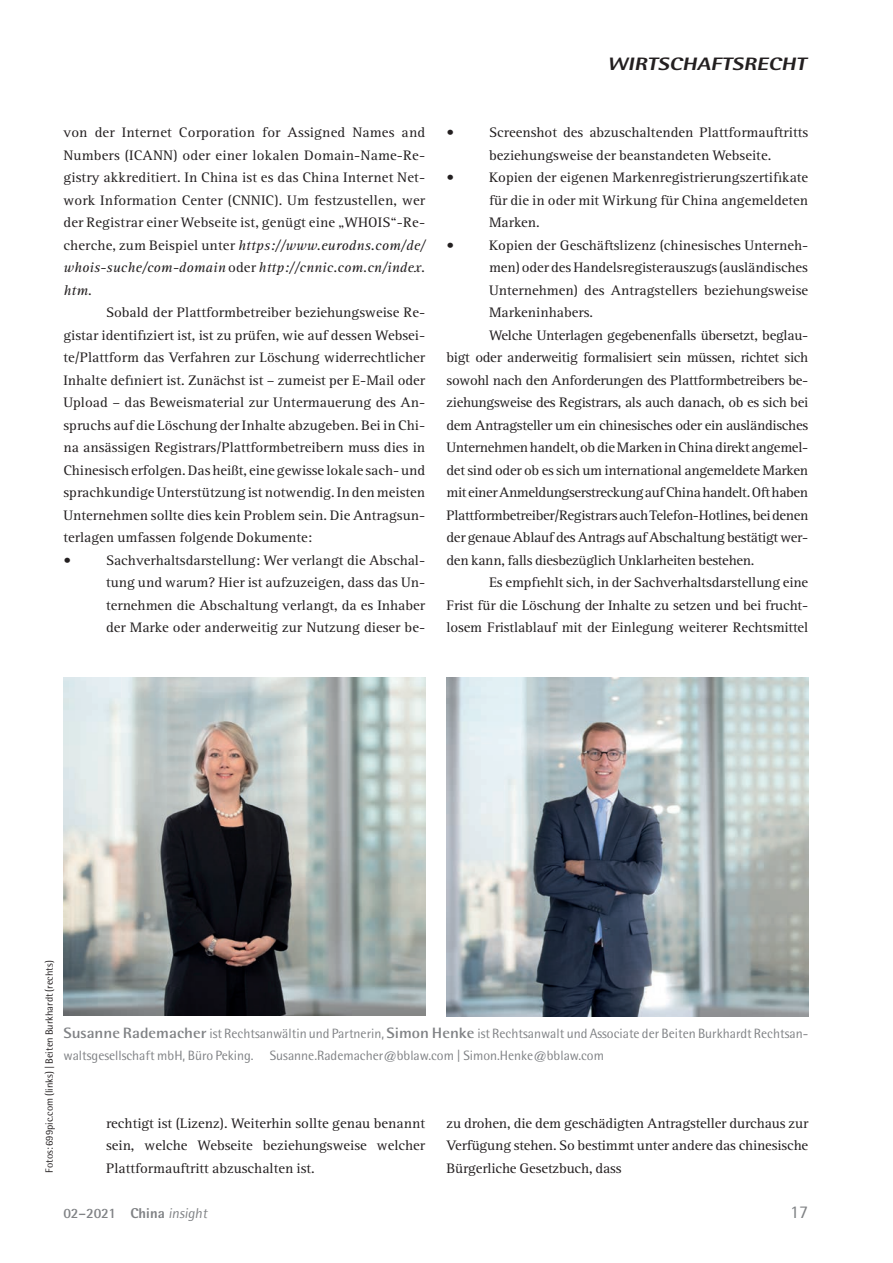
<style>
.page{position:relative;width:893px;height:1263px;background:#fff}
.page>*{position:absolute;margin:0;border:0;box-sizing:border-box;transform-origin:0 0}
.t1{font:italic 800 18px "Rotis Semi Sans";color:#231f20;scale:1.25 1}
.t2{font:18px "Rotis Semi Sans";color:#808285}
.t3{font:14.25px/22.5px "Rotis Serif";letter-spacing:-.005em;color:#231f20;text-align:justify;scale:1.05 1}
.t4{font:14.25px "Rotis Serif";letter-spacing:-.025em;color:#231f20;scale:1.05 1}
.t5{font:700 14.25px "Rotis Semi Sans";letter-spacing:-.02em;color:#808285}
.t6{font:13.5px/22.5px "Rotis Semi Sans";color:#808285}
.t7{font:10.5px "Rotis Semi Sans";color:#231f20}
.s1{font-style:italic}
.s2{font-weight:700;font-size:15px}
.s3{font-weight:800}
.s4{font-weight:400}
</style>
<div class="page">
<img style="left:446px;top:677px;width:362px;height:338px">
<img style="left:63px;top:677px;width:362px;height:337px">
<p class="t1" style="left:607px;top:53px;width:163px">WIRTSCHAFTSRECHT</p>
<p class="t3" style="left:63px;top:121px;width:346px">von der Internet Corporation for Assigned Names and Numbers (ICANN) oder einer lokalen Domain-Name-Re&shy;gistry akkreditiert. In China ist es das China Internet Net&shy;work Information Center (CNNIC). Um festzustellen, wer der Registrar einer Webseite ist, genügt eine „WHOIS“-Re&shy;cherche, zum Beispiel unter <span class="s1">https://www.eurodns.com/de/ whois-suche/com-domain</span> oder <span class="s1">http://cnnic.com.cn/index. htm</span>.</p>
<p class="t3" style="left:63px;top:301px;width:346px;text-align:left;text-indent:43px">Sobald der Plattformbetreiber beziehungsweise Re&shy;gistar identifiziert ist, ist zu prüfen, wie auf dessen Websei&shy;te/Plattform das Verfahren zur Löschung widerrechtlicher Inhalte definiert ist. Zunächst ist – zumeist per E-Mail oder Upload – das Beweismaterial zur Untermauerung des An&shy;spruchs auf die Löschung der Inhalte abzugeben. Bei in Chi&shy;na ansässigen Registrars/Plattformbetreibern muss dies in Chinesisch erfolgen. Das heißt, eine gewisse lokale sach- und sprachkundige Unterstützung ist notwendig. In den meisten Unternehmen sollte dies kein Problem sein. Die Antragsun&shy;terlagen umfassen folgende Dokumente:<br>•</p>
<p class="t3" style="left:106px;top:549px;width:305px">Sachverhaltsdarstellung: Wer verlangt die Abschal&shy;tung und warum? Hier ist aufzuzeigen, dass das Un&shy;ternehmen die Abschaltung verlangt, da es Inhaber der Marke oder anderweitig zur Nutzung dieser be-</p>
<p class="t3" style="left:446px;top:121px;width:9px">•</p>
<p class="t3" style="left:489px;top:121px;width:305px">Screenshot des abzuschaltenden Plattformauftritts beziehungsweise der beanstandeten Webseite.</p>
<p class="t3" style="left:446px;top:166px;width:9px">•</p>
<p class="t3" style="left:489px;top:166px;width:305px">Kopien der eigenen Markenregistrierungszertifikate für die in oder mit Wirkung für China angemeldeten Marken.</p>
<p class="t3" style="left:446px;top:234px;width:9px">•</p>
<p class="t3" style="left:489px;top:234px;width:305px">Kopien der Geschäftslizenz (chinesisches Unterneh-</p>
<p class="t3" style="left:489px;top:256px;width:305px">men) oder des Handelsregisterauszugs (ausländisches</p>
<p class="t3" style="left:489px;top:279px;width:305px">Unternehmen) des Antragstellers beziehungsweise</p>
<p class="t3" style="left:489px;top:301px;width:101px">Markeninhabers.</p>
<p class="t3" style="left:489px;top:324px;width:305px">Welche Unterlagen gegebenenfalls übersetzt, beglau-</p>
<p class="t3" style="left:446px;top:346px;width:346px">bigt oder anderweitig formalisiert sein müssen, richtet sich</p>
<p class="t3" style="left:446px;top:369px;width:346px">sowohl nach den Anforderungen des Plattformbetreibers be-</p>
<p class="t3" style="left:446px;top:391px;width:346px">ziehungsweise des Registrars, als auch danach, ob es sich bei</p>
<p class="t3" style="left:446px;top:414px;width:346px">dem Antragsteller um ein chinesisches oder ein ausländisches</p>
<p class="t3" style="left:446px;top:436px;width:346px">Unternehmen handelt, ob die Marken in China direkt angemel-</p>
<p class="t3" style="left:446px;top:459px;width:346px">det sind oder ob es sich um international angemeldete Marken</p>
<p class="t4" style="left:446px;top:484px;width:346px">mit einer Anmeldungserstreckung auf China handelt. Oft haben</p>
<p class="t4" style="left:446px;top:507px;width:346px">Plattformbetreiber/Registrars auch Telefon-Hotlines, bei denen</p>
<p class="t3" style="left:446px;top:526px;width:346px">der genaue Ablauf des Antrags auf Abschaltung bestätigt wer-</p>
<p class="t3" style="left:446px;top:549px;width:294px">den kann, falls diesbezüglich Unklarheiten bestehen.</p>
<p class="t3" style="left:489px;top:571px;width:305px">Es empfiehlt sich, in der Sachverhaltsdarstellung eine</p>
<p class="t3" style="left:446px;top:594px;width:346px">Frist für die Löschung der Inhalte zu setzen und bei frucht-</p>
<p class="t3" style="left:446px;top:616px;width:346px">losem Fristlablauf mit der Einlegung weiterer Rechtsmittel</p>
<p class="t7" style="left:43px;top:1172px;width:214px;rotate:-90deg">Fotos: 699pic.com (links) | Beiten Burkhardt (rechts)</p>
<p class="t6" style="left:63px;top:1021px;width:746px"><span class="s2">Susanne Rademacher</span> ist Rechtsanwältin und Partnerin, <span class="s2">Simon Henke</span> ist Rechtsanwalt und Associate der Beiten Burkhardt Rechtsan&shy;waltsgesellschaft mbH, Büro Peking. Susanne.Rademacher@bblaw.com | Simon.Henke@bblaw.com</p>
<p class="t3" style="left:106px;top:1111px;width:305px">rechtigt ist (Lizenz). Weiterhin sollte genau benannt sein, welche Webseite beziehungsweise welcher Plattformauftritt abzuschalten ist.</p>
<p class="t3" style="left:446px;top:1111px;width:346px">zu drohen, die dem geschädigten Antragsteller durchaus zur<br>Verfügung stehen. So bestimmt unter andere das chinesische</p>
<p class="t3" style="left:446px;top:1156px;width:168px">Bürgerliche Gesetzbuch, dass</p>
<p class="t5" style="left:63px;top:1203px;width:148px">02–2021 <span class="s3">China</span> <span class="s4">insight</span></p>
<p class="t2" style="left:789px;top:1200px;width:20px">17</p>
</div>
